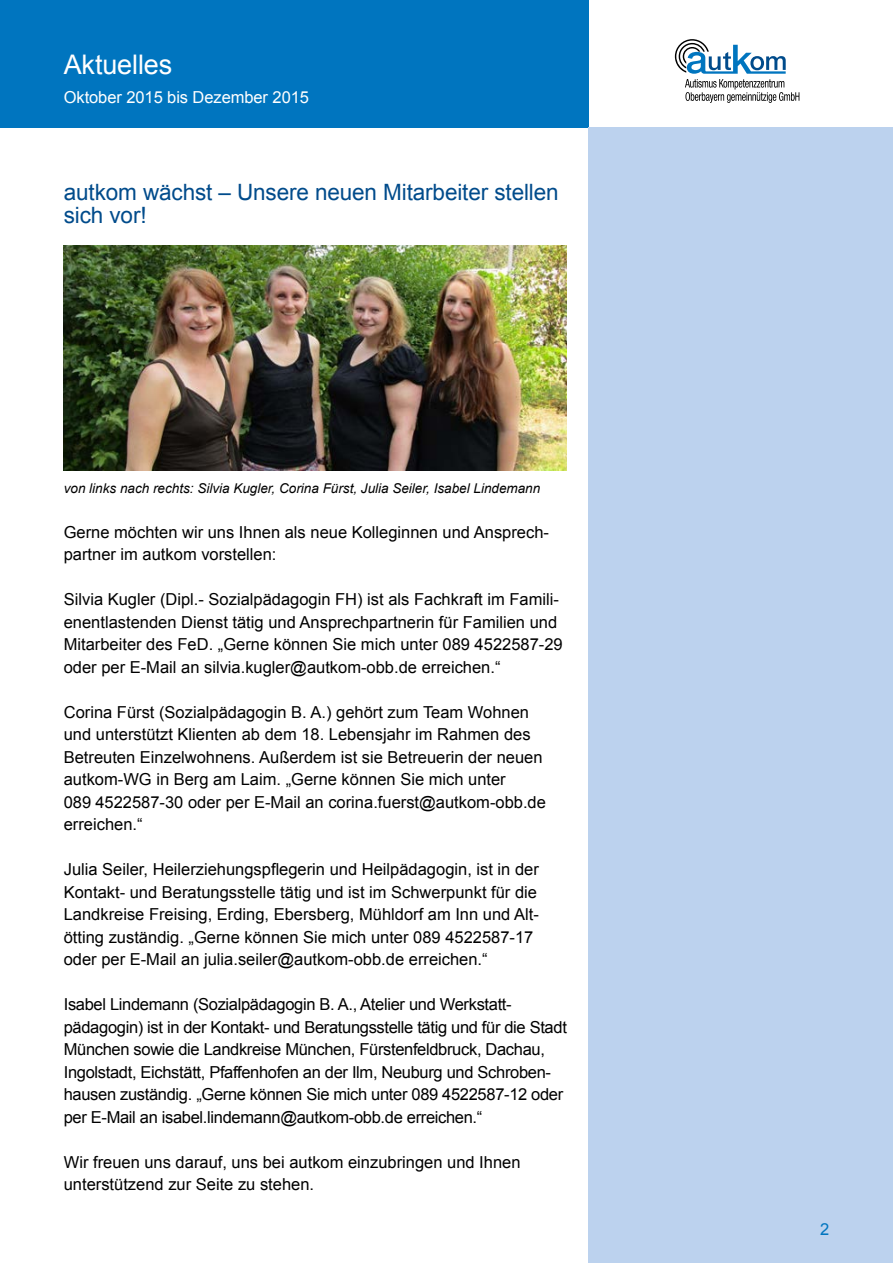
<style>
.page{position:relative;width:893px;height:1263px;background:#fff}
.page>*{position:absolute;margin:0;border:0;box-sizing:border-box;transform-origin:0 0}
.t1{font:27px "Arial";letter-spacing:-.005em;color:#fff}
.t2{font:22.5px/22.5px "Arial";letter-spacing:-.005em;color:#004b8b}
.t3{font:16.5px/22.5px "Arial";color:#000}
.t4{font:16.5px/22.5px "Arial";letter-spacing:-.02em;color:#000}
.t5{font:16.5px "Arial";letter-spacing:-.005em;color:#fff}
.t6{font:16.5px "Arial";color:#0075bf}
.t7{font:italic 13.5px "Arial";color:#000}
</style>
<div class="page">
<svg style="left:675px;top:39px;width:124px;height:64px"></svg>
<div style="left:0;top:0;width:588px;height:128px;background:#0075bf"></div>
<div style="left:588px;top:128px;width:305px;height:1135px;background:#bcd2ee"></div>
<img style="left:64px;top:245px;width:502px;height:225px">
<h1 class="t1" style="left:64px;top:47px;width:110px">Aktuelles</h1>
<p class="t5" style="left:64px;top:86px;width:247px">Oktober 2015 bis Dezember 2015</p>
<h2 class="t2" style="left:64px;top:181px;width:496px">autkom wächst – Unsere neuen Mitarbeiter stellen sich vor!</h2>
<p class="t7" style="left:64px;top:479px;width:478px">von links nach rechts: Silvia Kugler, Corina Fürst, Julia Seiler, Isabel Lindemann</p>
<p class="t3" style="left:64px;top:521px;width:487px">Gerne möchten wir uns Ihnen als neue Kolleginnen und Ansprech&shy;partner im autkom vorstellen:</p>
<p class="t3" style="left:64px;top:588px;width:500px">Silvia Kugler (Dipl.- Sozialpädagogin FH) ist als Fachkraft im Famili&shy;enentlastenden Dienst tätig und Ansprechpartnerin für Familien und Mitarbeiter des FeD. „Gerne können Sie mich unter 089 4522587-29 oder per E-Mail an silvia.kugler@autkom-obb.de erreichen.“</p>
<p class="t3" style="left:64px;top:701px;width:484px">Corina Fürst (Sozialpädagogin B. A.) gehört zum Team Wohnen und unterstützt Klienten ab dem 18. Lebensjahr im Rahmen des Betreuten Einzelwohnens. Außerdem ist sie Betreuerin der neuen autkom-WG in Berg am Laim. „Gerne können Sie mich unter<br>089 4522587-30 oder per E-Mail an corina.fuerst@autkom-obb.de erreichen.“</p>
<p class="t3" style="left:64px;top:858px;width:477px">Julia Seiler, Heilerziehungspflegerin und Heilpädagogin, ist in der Kontakt- und Beratungsstelle tätig und ist im Schwerpunkt für die Landkreise Freising, Erding, Ebersberg, Mühldorf am Inn und Alt&shy;ötting zuständig. „Gerne können Sie mich unter 089 4522587-17 oder per E-Mail an julia.seiler@autkom-obb.de erreichen.“</p>
<p class="t4" style="left:64px;top:993px;width:505px">Isabel Lindemann (Sozialpädagogin B. A., Atelier und Werkstatt&shy;pädagogin) ist in der Kontakt- und Beratungsstelle tätig und für die Stadt München sowie die Landkreise München, Fürstenfeldbruck, Dachau, Ingolstadt, Eichstätt, Pfaffenhofen an der Ilm, Neuburg und Schroben&shy;hausen zuständig. „Gerne können Sie mich unter 089 4522587-12 oder per E-Mail an isabel.lindemann@autkom-obb.de erreichen.“</p>
<p class="t3" style="left:64px;top:1151px;width:458px">Wir freuen uns darauf, uns bei autkom einzubringen und Ihnen unterstützend zur Seite zu stehen.</p>
<p class="t6" style="left:820px;top:1218px;width:11px">2</p>
</div>
